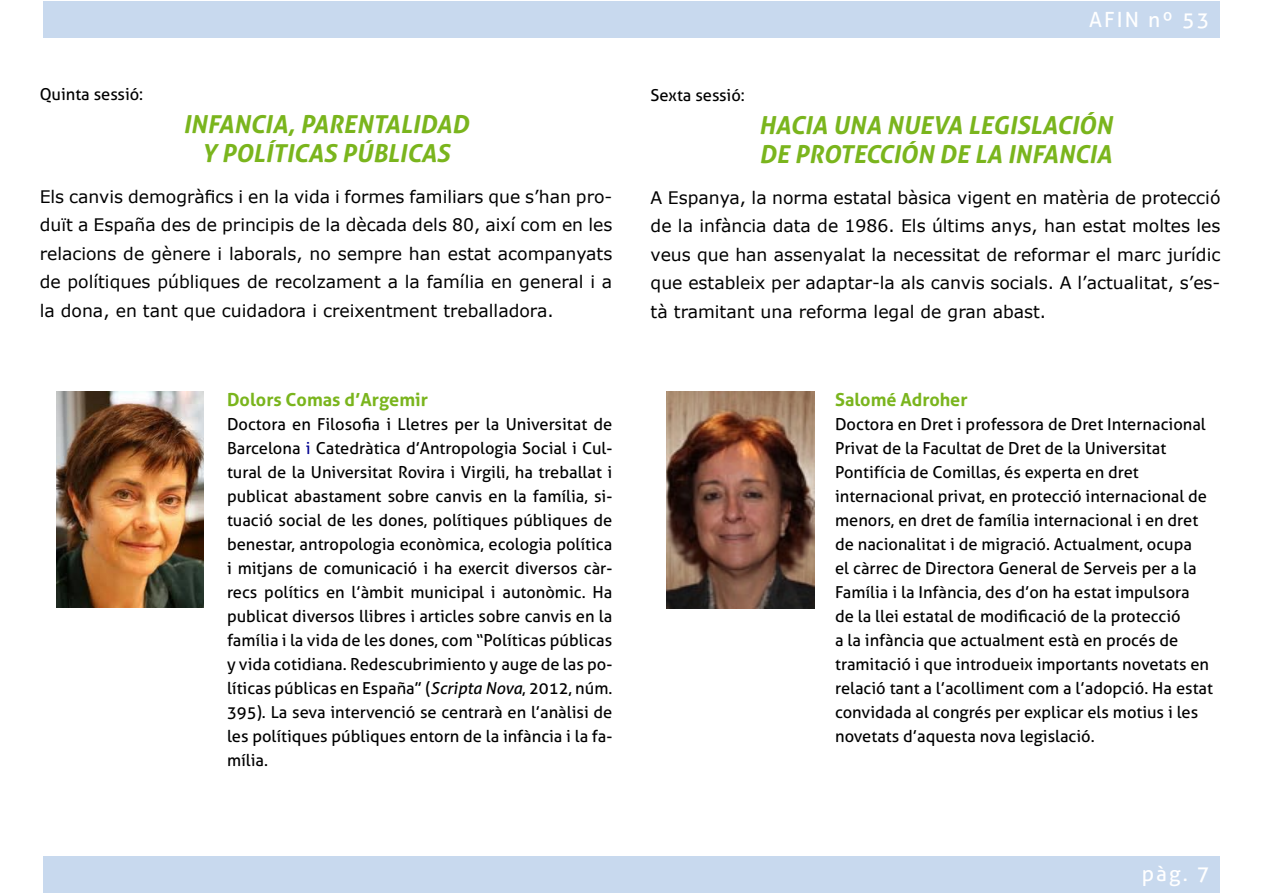
<style>
.page{position:relative;width:1263px;height:893px;background:#fff}
.page>*{position:absolute;margin:0;border:0;box-sizing:border-box;transform-origin:0 0}
.t1{font:italic 700 24.75px/28.5px "Aller";color:#7ab51d}
.t2{font:21px "Aller";letter-spacing:.1em;color:#fff}
.t3{font:700 18px "Aller";color:#7ab51d}
.t4{font:17.25px/28.5px "Verdana";color:#000;text-align:justify}
.t5{font:16.5px/24px "Aller";color:#000;text-align:justify}
.s1{color:#000090}
.s2{font-style:italic}
</style>
<div class="page">
<div style="left:43px;top:1px;width:1177px;height:37px;background:#c8d9ee"></div>
<div style="left:43px;top:856px;width:1177px;height:37px;background:#c8d9ee"></div>
<img style="left:56px;top:391px;width:147px;height:216px">
<img style="left:667px;top:392px;width:147px;height:216px">
<p class="t5" style="left:40px;top:82px;width:105px">Quinta sessió:</p>
<h1 class="t1" style="left:183px;top:110px;width:287px;text-align:center">INFANCIA, PARENTALIDAD<br>Y POLÍTICAS PÚBLICAS</h1>
<p class="t4" style="left:40px;top:183px;width:574px">Els canvis demogràfics i en la vida i formes familiars que s’han pro&shy;duït a España des de principis de la dècada dels 80, així com en les relacions de gènere i laborals, no sempre han estat acompanyats de polítiques públiques de recolzament a la família en general i a la dona, en tant que cuidadora i creixentment treballadora.</p>
<p class="t3" style="left:227px;top:389px;width:202px">Dolors Comas d’Argemir</p>
<p class="t5" style="left:227px;top:412px;width:387px">Doctora en Filosofia i Lletres per la Universitat de Barcelona <span class="s1">i</span> Catedràtica d’Antropologia Social i Cul&shy;tural de la Universitat Rovira i Virgili, ha treballat i publicat abastament sobre canvis en la família, si&shy;tuació social de les dones, polítiques públiques de benestar, antropologia econòmica, ecologia política i mitjans de comunicació i ha exercit diversos càr&shy;recs polítics en l’àmbit municipal i autonòmic. Ha publicat diversos llibres i articles sobre canvis en la família i la vida de les dones, com “Políticas públicas y vida cotidiana. Redescubrimiento y auge de las po&shy;líticas públicas en España” (<span class="s2">Scripta Nova</span>, 2012, núm.<br>395). La seva intervenció se centrarà en l’anàlisi de les polítiques públiques entorn de la infància i la fa&shy;mília.</p>
<p class="t5" style="left:651px;top:84px;width:96px">Sexta sessió:</p>
<p class="t2" style="left:1089px;top:7px;width:122px">AFIN nº 53</p>
<h1 class="t1" style="left:759px;top:111px;width:355px">HACIA UNA NUEVA LEGISLACIÓN<br>DE PROTECCIÓN DE LA INFANCIA</h1>
<p class="t4" style="left:651px;top:184px;width:571px">A Espanya, la norma estatal bàsica vigent en matèria de protecció de la infància data de 1986. Els últims anys, han estat moltes les veus que han assenyalat la necessitat de reformar el marc jurídic que estableix per adaptar-la als canvis socials. A l’actualitat, s’es&shy;tà tramitant una reforma legal de gran abast.</p>
<p class="t3" style="left:835px;top:389px;width:134px">Salomé Adroher</p>
<p class="t5" style="left:835px;top:412px;width:379px;text-align:left">Doctora en Dret i professora de Dret Internacional Privat de la Facultat de Dret de la Universitat Pontifícia de Comillas, és experta en dret internacional privat, en protecció internacional de menors, en dret de família internacional i en dret de nacionalitat i de migració. Actualment, ocupa<br>el càrrec de Directora General de Serveis per a la Família i la Infància, des d’on ha estat impulsora<br>de la llei estatal de modificació de la protecció<br>a la infància que actualment està en procés de tramitació i que introdueix importants novetats en relació tant a l’acolliment com a l’adopció. Ha estat convidada al congrés per explicar els motius i les novetats d’aquesta nova legislació.</p>
<p class="t2" style="left:1142px;top:861px;width:69px">pàg. 7</p>
</div>
